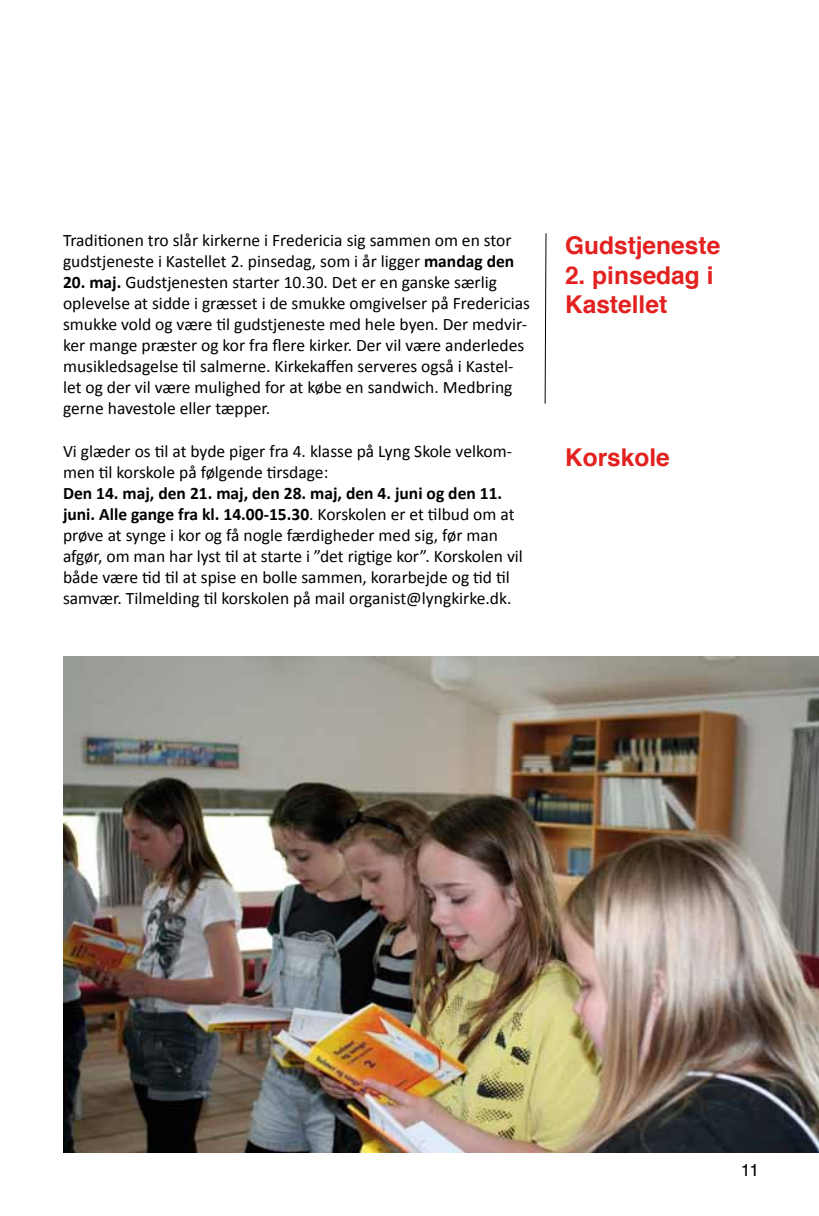
<style>
.page{position:relative;width:819px;height:1216px;background:#fff}
.page>*{position:absolute;margin:0;border:0;box-sizing:border-box;transform-origin:0 0}
.t1{font:700 24.5px/29.4px "Helvetica";color:#e32120}
.t2{font:700 24.5px "Helvetica";color:#e3211f}
.t3{font:17.5px/21px "Calibri";color:#000}
.t4{font:17.5px "Helvetica";color:#000}
.s1{font-weight:700}
</style>
<div class="page">
<svg style="left:544px;top:233px;width:2px;height:171px"></svg>
<img style="left:63px;top:656px;width:756px;height:496px">
<p class="t3" style="left:63px;top:229px;width:452px">Traditionen tro slår kirkerne i Fredericia sig sammen om en stor gudstjeneste i Kastellet 2. pinsedag, som i år ligger <span class="s1">mandag den</span></p>
<p class="t3" style="left:63px;top:271px;width:468px"><span class="s1">20. maj.</span> Gudstjenesten starter 10.30. Det er en ganske særlig oplevelse at sidde i græsset i de smukke omgivelser på Fredericias smukke vold og være til gudstjeneste med hele byen. Der medvir&shy;ker mange præster og kor fra flere kirker. Der vil være anderledes musikledsagelse til salmerne. Kirkekaffen serveres også i Kastel&shy;let og der vil være mulighed for at købe en sandwich. Medbring gerne havestole eller tæpper.</p>
<p class="t3" style="left:63px;top:439px;width:450px">Vi glæder os til at byde piger fra 4. klasse på Lyng Skole velkom&shy;men til korskole på følgende tirsdage:</p>
<p class="t3" style="left:63px;top:481px;width:461px"><span class="s1">Den 14. maj, den 21. maj, den 28. maj, den 4. juni og den 11. juni. Alle gange fra kl. 14.00-15.30</span>. Korskolen er et tilbud om at prøve at synge i kor og få nogle færdigheder med sig, før man afgør, om man har lyst til at starte i ”det rigtige kor”. Korskolen vil både være tid til at spise en bolle sammen, korarbejde og tid til samvær. Tilmelding til korskolen på mail organist@lyngkirke.dk.</p>
<h1 class="t1" style="left:565px;top:231px;width:157px">Gudstjeneste</h1>
<h1 class="t1" style="left:565px;top:260px;width:150px">2. pinsedag i<br>Kastellet</h1>
<h1 class="t2" style="left:565px;top:438px;width:106px">Korskole</h1>
<p class="t4" style="left:740px;top:1156px;width:20px">11</p>
</div>
